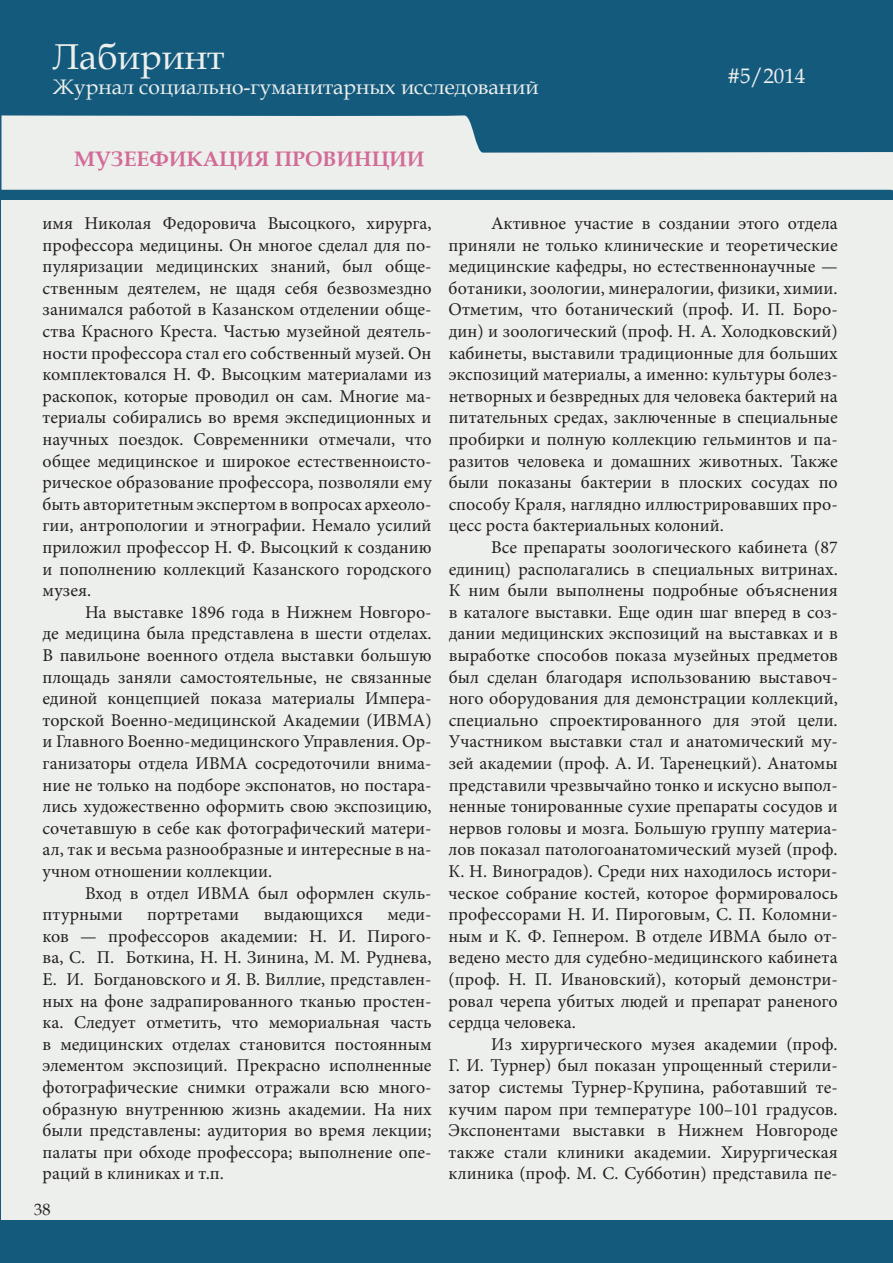
<style>
.page{position:relative;width:893px;height:1263px;background:#fff}
.page>*{position:absolute;margin:0;border:0;box-sizing:border-box;transform-origin:0 0}
.t1{font:36px "Book Antiqua";color:#edefed}
.t2{font:21px "Book Antiqua";color:#edefed}
.t3{font:700 21px "Book Antiqua";color:#d26b97}
.t4{font:18px/21.6px "Minion Pro";color:#231f20;text-align:justify}
.t5{font:16.5px "Book Antiqua";color:#231f20}
</style>
<div class="page">
<div style="left:1px;top:0;width:892px;height:1262px;background:#145a7d"></div>
<div style="left:2px;top:200px;width:891px;height:1020px;background:#edefed"></div>
<svg style="left:2px;top:115px;width:889px;height:75px;fill:#edefed"></svg>
<svg style="left:891px;top:152px;width:2px;height:1111px"></svg>
<h1 class="t1" style="left:53px;top:31px;width:173px">Лабиринт</h1>
<p class="t2" style="left:53px;top:72px;width:487px">Журнал социально-гуманитарных исследований</p>
<p class="t3" style="left:74px;top:145px;width:352px">МУЗЕЕФИКАЦИЯ ПРОВИНЦИИ</p>
<p class="t2" style="left:727px;top:61px;width:79px">#5/2014</p>
<p class="t2" style="left:740px;top:61px;width:12px">1</p>
<p class="t4" style="left:43px;top:212px;width:391px">имя Николая Федоровича Высоцкого, хирурга, профессора медицины. Он многое сделал для по&shy;пуляризации медицинских знаний, был обще&shy;ственным деятелем, не щадя себя безвозмездно занимался работой в Казанском отделении обще&shy;ства Красного Креста. Частью музейной деятель&shy;ности профессора стал его собственный музей. Он комплектовался Н. Ф. Высоцким материалами из раскопок, которые проводил он сам. Многие ма&shy;териалы собирались во время экспедиционных и научных поездок. Современники отмечали, что общее медицинское и широкое естественноисто&shy;рическое образование профессора, позволяли ему быть авторитетным экспертом в вопросах археоло&shy;гии, антропологии и этнографии. Немало усилий приложил профессор Н. Ф. Высоцкий к созданию и пополнению коллекций Казанского городского музея.</p>
<p class="t4" style="left:43px;top:601px;width:391px;text-indent:43px">На выставке 1896 года в Нижнем Новгоро&shy;де медицина была представлена в шести отделах.<br>В павильоне военного отдела выставки большую площадь заняли самостоятельные, не связанные единой концепцией показа материалы Импера&shy;торской Военно-медицинской Академии (ИВМА) и Главного Военно-медицинского Управления. Ор&shy;ганизаторы отдела ИВМА сосредоточили внима&shy;ние не только на подборе экспонатов, но постара&shy;лись художественно оформить свою экспозицию, сочетавшую в себе как фотографический матери&shy;ал, так и весьма разнообразные и интересные в на&shy;учном отношении коллекции.</p>
<p class="t4" style="left:43px;top:882px;width:391px;text-indent:43px">Вход в отдел ИВМА был оформлен скуль&shy;птурными</p>
<p class="t4" style="left:147px;top:904px;width:94px">портретами</p>
<p class="t4" style="left:264px;top:904px;width:101px">выдающихся</p>
<p class="t4" style="left:43px;top:904px;width:391px;text-indent:345px">меди&shy;ков — профессоров академии: Н. И. Пирого&shy;ва, С. П. Боткина, Н. Н. Зинина, М. М. Руднева, Е. И. Богдановского и Я. В. Виллие, представлен&shy;ных на фоне задрапированного тканью простен&shy;ка. Следует отметить, что мемориальная часть в медицинских отделах становится постоянным элементом экспозиций. Прекрасно исполненные фотографические снимки отражали всю много&shy;образную внутреннюю жизнь академии. На них были представлены: аудитория во время лекции; палаты при обходе профессора; выполнение опе&shy;раций в клиниках и т.п.</p>
<p class="t5" style="left:34px;top:1198px;width:18px">38</p>
<p class="t4" style="left:449px;top:212px;width:391px;text-indent:43px">Активное участие в создании этого отдела приняли не только клинические и теоретические медицинские кафедры, но естественнонаучные — ботаники, зоологии, минералогии, физики, химии.<br>Отметим, что ботанический (проф. И. П. Боро&shy;дин) и зоологический (проф. Н. А. Холодковский) кабинеты, выставили традиционные для больших экспозиций материалы, а именно: культуры болез&shy;нетворных и безвредных для человека бактерий на питательных средах, заключенные в специальные пробирки и полную коллекцию гельминтов и па&shy;разитов человека и домашних животных. Также были показаны бактерии в плоских сосудах по способу Краля, наглядно иллюстрировавших про&shy;цесс роста бактериальных колоний.</p>
<p class="t4" style="left:449px;top:536px;width:391px;text-indent:43px">Все препараты зоологического кабинета (87 единиц) располагались в специальных витринах.<br>К ним были выполнены подробные объяснения в каталоге выставки. Еще один шаг вперед в соз&shy;дании медицинских экспозиций на выставках и в выработке способов показа музейных предметов был сделан благодаря использованию выставоч&shy;ного оборудования для демонстрации коллекций, специально спроектированного для этой цели.<br>Участником выставки стал и анатомический му&shy;зей академии (проф. А. И. Таренецкий). Анатомы представили чрезвычайно тонко и искусно выпол&shy;ненные тонированные сухие препараты сосудов и нервов головы и мозга. Большую группу материа&shy;лов показал патологоанатомический музей (проф.<br>К. Н. Виноградов). Среди них находилось истори&shy;ческое собрание костей, которое формировалось профессорами Н. И. Пироговым, С. П. Коломни&shy;ным и К. Ф. Гепнером. В отделе ИВМА было от&shy;ведено место для судебно-медицинского кабинета (проф. Н. П. Ивановский), который демонстри&shy;ровал черепа убитых людей и препарат раненого сердца человека.</p>
<p class="t4" style="left:449px;top:1033px;width:391px;text-indent:43px">Из хирургического музея академии (проф.<br>Г. И. Турнер) был показан упрощенный стерили&shy;затор системы Турнер-Крупина, работавший те&shy;кучим паром при температуре 100–101 градусов.<br>Экспонентами выставки в Нижнем Новгороде также стали клиники академии. Хирургическая клиника (проф. М. С. Субботин) представила пе-</p>
</div>
